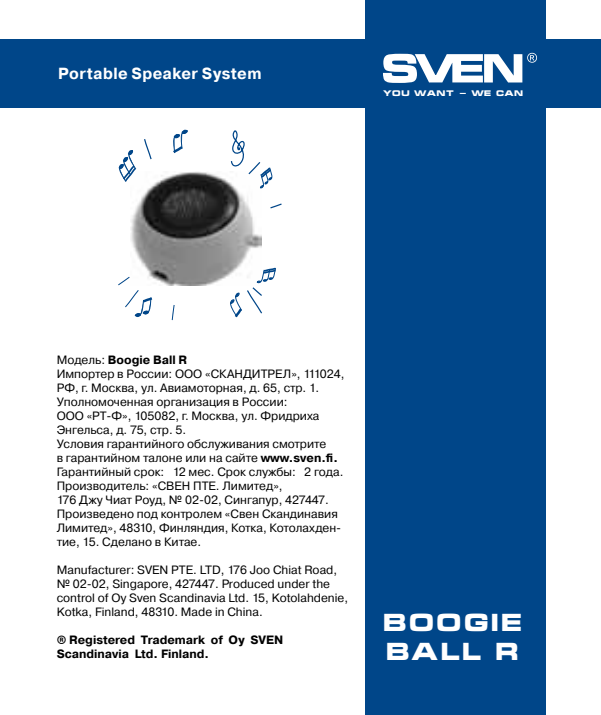
<style>
.page{position:relative;width:601px;height:715px;background:#fff}
.page>*{position:absolute;margin:0;border:0;box-sizing:border-box;transform-origin:0 0}
.t1{font:700 24px/28.8px "Micra";letter-spacing:.045em;color:#fff}
.t2{font:700 16px "Pragmatica";letter-spacing:.025em;color:#fff}
.t3{font:12px/14px "Pragmatica";color:#000}
.t4{font:700 12px/14px "Pragmatica";color:#000}
.t5{font:700 8px "Micra";color:#fff;scale:1.04 1}
.s1{font-weight:700}
</style>
<div class="page">
<div style="left:0;top:40px;width:601px;height:68px;background:#004689"></div>
<div style="left:365px;top:0;width:181px;height:714px;background:#004689"></div>
<svg style="left:383px;top:53px;width:154px;height:30px"></svg>
<img style="left:131px;top:172px;width:94px;height:113px">
<svg style="left:225px;top:130px;width:57px;height:188px"></svg>
<svg style="left:173px;top:130px;width:15px;height:24px"></svg>
<svg style="left:118px;top:139px;width:35px;height:44px"></svg>
<svg style="left:118px;top:276px;width:57px;height:45px"></svg>
<h2 class="t2" style="left:57px;top:63px;width:116px">User’s Manual</h2>
<h2 class="t2" style="left:58px;top:63px;width:205px">Portable Speaker System</h2>
<p class="t5" style="left:383px;top:89px;width:137px">YOU WANT - WE CAN</p>
<p class="t3" style="left:57px;top:352px;width:289px">Модель: <span class="s1">Boogie Ball R<br></span>Импортер в России: ООО «СКАНДИТРЕЛ», 111024, РФ, г. Москва, ул. Авиамоторная, д. 65, стр. 1.<br>Уполномоченная организация в России:<br>ООО «РТ-Ф», 105082, г. Москва, ул. Фридриха Энгельса, д. 75, стр. 5.<br>Условия гарантийного обслуживания смотрите<br>в гарантийном талоне или на сайте <span class="s1">www.sven.fi.<br></span>Гарантийный срок: 12 мес. Срок службы: 2 года.<br>Производитель: «СВЕН ПТЕ. Лимитед»,<br>176 Джу Чиат Роуд, № 02-02, Сингапур, 427447.<br>Произведено под контролем «Свен Скандинавия Лимитед», 48310, Финляндия, Котка, Котолахден&shy;тие, 15. Сделано в Китае.</p>
<p class="t3" style="left:57px;top:562px;width:293px">Manufacturer: SVEN PTE. LTD, 176 Joo Chiat Road, № 02-02, Singapore, 427447. Produced under the control of Oy Sven Scandinavia Ltd. 15, Kotolahdenie, Kotka, Finland, 48310. Made in China.</p>
<p class="t4" style="left:57px;top:632px;width:228px">® Registered Trademark of Oy SVEN<br>Scandinavia Ltd. Finland.</p>
<h1 class="t1" style="left:383px;top:608px;width:142px">BOOGIE<br>BALL R</h1>
</div>
